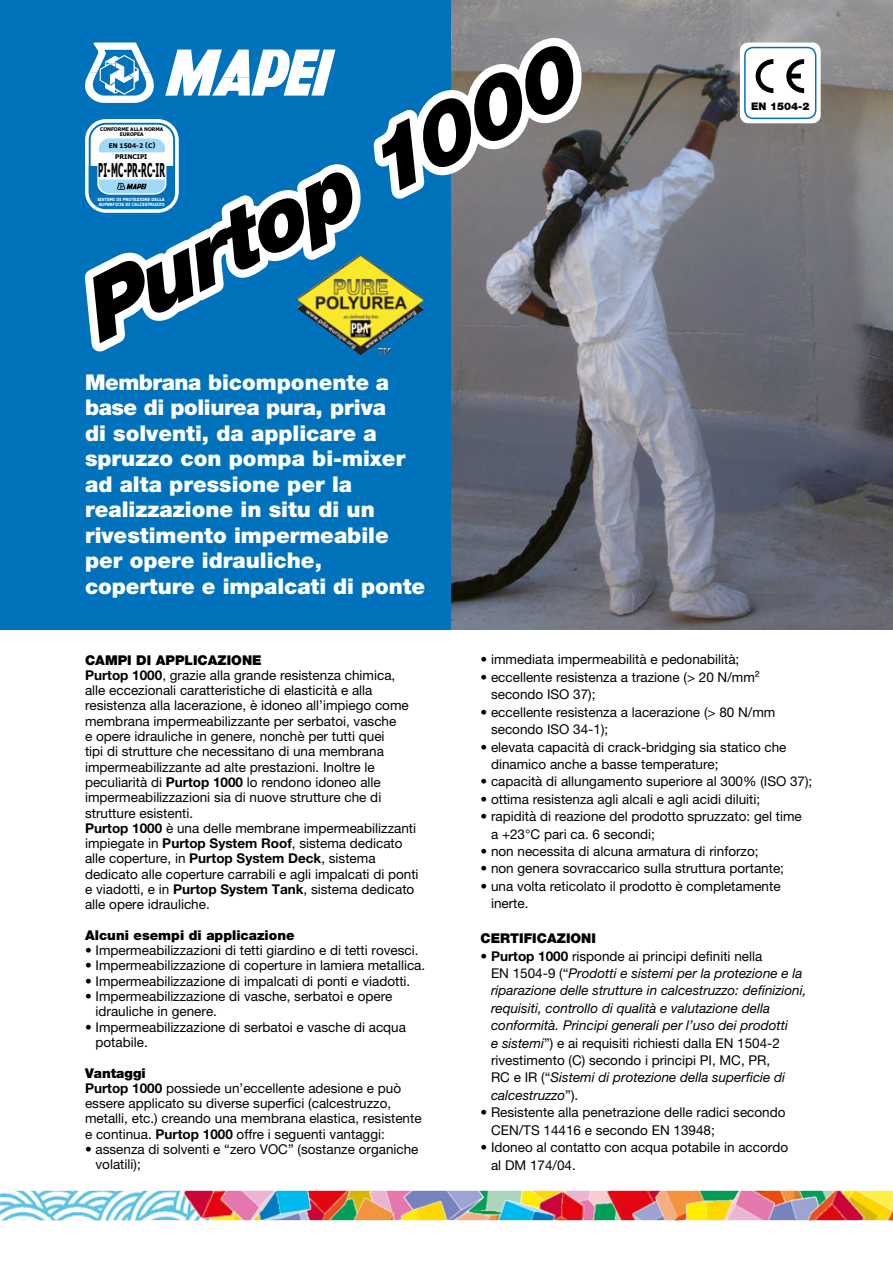
<style>
.page{position:relative;width:893px;height:1263px;background:#fff}
.page>*{position:absolute;margin:0;border:0;box-sizing:border-box;transform-origin:0 0}
.t1{font:italic 900 86.4px "Helvetica Neue LTW1 G";color:#000}
.t2{font:900 21.75px/25.5px "Helvetica Neue LTW1 G";color:#fff}
.t3{font:700 19.2px "Tahoma";color:#000;scale:.41 1}
.t4{font:13.5px/15.3px "Helvetica Neue LTW1 G";color:#000}
.t5{font:italic 13.5px/17.4px "Helvetica Neue LTW1 G";color:#000}
.t6{font:900 13.5px "Helvetica Neue LTW1 G";color:#000}
.t7{font:900 10.5px "Helvetica Neue LTW1 G";color:#000}
.t8{font:700 6.45px/11.6px "Tahoma";color:#000;text-align:center}
.t9{font:700 5.1px/5.2px "Tahoma";letter-spacing:-.01em;color:#000;text-align:center}
.t10{font:700 4.35px/5.2px "Tahoma";color:#fff;text-align:center;scale:.95 1}
.s1{color:#fff}
.s2{font-weight:900}
.s3{font-weight:700}
.s4{font-style:normal}
.s5{font-weight:700;font-style:normal}
</style>
<div class="page">
<img style="left:0;top:1191px;width:893px;height:29px">
<img style="left:451px;top:0;width:442px;height:629px">
<div style="left:0;top:0;width:451px;height:629px;background:#0072bb"></div>
<div style="left:740px;top:43px;width:81px;height:80px;background:#fff;border-radius:9px"></div>
<div style="left:744px;top:47px;width:72px;height:72px;border:2px solid #0072bb;border-radius:9px"></div>
<svg style="left:756px;top:59px;width:17px;height:34px"></svg>
<svg style="left:786px;top:59px;width:18px;height:34px"></svg>
<svg style="left:84px;top:26px;width:515px;height:339px"></svg>
<img style="left:296px;top:254px;width:129px;height:101px">
<h1 class="t1" style="left:63px;top:269px;width:544px;rotate:-27deg">Purtop 1<span class="s1">000</span></h1>
<p class="t2" style="left:85px;top:369px;width:342px">Membrana bicomponente a base di poliurea pura, priva<br>di solventi, da applicare a spruzzo con pompa bi-mixer ad alta pressione per la realizzazione in situ di un rivestimento impermeabile per opere idrauliche, coperture e impalcati di ponte</p>
<p class="t9" style="left:100px;top:126px;width:65px">CONFORME ALLA NORMA<br>EUROPEA</p>
<p class="t8" style="left:109px;top:139px;width:48px">EN 1504-2 (C)<br>PRINCIPI</p>
<h3 class="t3" style="left:98px;top:158px;width:164px">PI-MC-PR-RC-IR</h3>
<p class="t10" style="left:97px;top:197px;width:72px">SISTEMI DI PROTEZIONE DELLA<br>SUPERFICIE DI CALCESTRUZZO</p>
<p class="t7" style="left:751px;top:99px;width:60px">EN 1504-2</p>
<p class="t4" style="left:85px;top:652px;width:335px"><span class="s2">CAMPI DI APPLICAZIONE<br></span><span class="s3">Purtop 1000</span>, grazie alla grande resistenza chimica, alle eccezionali caratteristiche di elasticità e alla resistenza alla lacerazione, è idoneo all’impiego come membrana impermeabilizzante per serbatoi, vasche<br>e opere idrauliche in genere, nonchè per tutti quei<br>tipi di strutture che necessitano di una membrana impermeabilizzante ad alte prestazioni. Inoltre le peculiarità di <span class="s3">Purtop 1000</span> lo rendono idoneo alle impermeabilizzazioni sia di nuove strutture che di strutture esistenti.<br><span class="s3">Purtop 1000</span> è una delle membrane impermeabilizzanti impiegate in <span class="s3">Purtop System Roof</span>, sistema dedicato alle coperture, in <span class="s3">Purtop System Deck</span>, sistema dedicato alle coperture carrabili e agli impalcati di ponti e viadotti, e in <span class="s3">Purtop System Tank</span>, sistema dedicato alle opere idrauliche.</p>
<p class="t6" style="left:85px;top:927px;width:211px">Alcuni esempi di applicazione</p>
<p class="t4" style="left:85px;top:943px;width:335px">• Impermeabilizzazioni di tetti giardino e di tetti rovesci.</p>
<p class="t4" style="left:85px;top:958px;width:342px">• Impermeabilizzazione di coperture in lamiera metallica.</p>
<p class="t4" style="left:85px;top:973px;width:327px">• Impermeabilizzazione di impalcati di ponti e viadotti.</p>
<p class="t4" style="left:96px;top:988px;width:298px;text-indent:-11px">• Impermeabilizzazione di vasche, serbatoi e opere idrauliche in genere.</p>
<p class="t4" style="left:96px;top:1019px;width:312px;text-indent:-11px">• Impermeabilizzazione di serbatoi e vasche di acqua potabile.</p>
<p class="t4" style="left:85px;top:1065px;width:338px"><span class="s2">Vantaggi<br></span><span class="s3">Purtop 1000</span> possiede un’eccellente adesione e può essere applicato su diverse superfici (calcestruzzo, metalli, etc.) creando una membrana elastica, resistente e continua. <span class="s3">Purtop 1000</span> offre i seguenti vantaggi:</p>
<p class="t4" style="left:96px;top:1141px;width:324px;text-indent:-11px">• assenza di solventi e “zero VOC” (sostanze organiche volatili);</p>
<p class="t4" style="left:480px;top:652px;width:260px">• immediata impermeabilità e pedonabilità;</p>
<p class="t4" style="left:491px;top:668px;width:270px;line-height:17.4px;text-indent:-11px">• eccellente resistenza a trazione (&gt; 20 N/mm² secondo ISO 37);</p>
<p class="t4" style="left:491px;top:703px;width:286px;line-height:17.4px;text-indent:-11px">• eccellente resistenza a lacerazione (&gt; 80 N/mm secondo ISO 34-1);</p>
<p class="t4" style="left:491px;top:738px;width:297px;line-height:17.4px;text-indent:-11px">• elevata capacità di crack-bridging sia statico che dinamico anche a basse temperature;</p>
<p class="t4" style="left:480px;top:774px;width:333px">• capacità di allungamento superiore al 300% (ISO 37);</p>
<p class="t4" style="left:480px;top:791px;width:281px">• ottima resistenza agli alcali e agli acidi diluiti;</p>
<p class="t4" style="left:491px;top:807px;width:312px;line-height:17.4px;text-indent:-11px">• rapidità di reazione del prodotto spruzzato: gel time a +23°C pari ca. 6 secondi;</p>
<p class="t4" style="left:480px;top:843px;width:280px">• non necessita di alcuna armatura di rinforzo;</p>
<p class="t4" style="left:480px;top:861px;width:305px">• non genera sovraccarico sulla struttura portante;</p>
<p class="t4" style="left:491px;top:877px;width:291px;line-height:17.4px;text-indent:-11px">• una volta reticolato il prodotto è completamente inerte.</p>
<p class="t6" style="left:480px;top:930px;width:117px">CERTIFICAZIONI</p>
<p class="t5" style="left:491px;top:947px;width:317px;text-indent:-11px"><span class="s4">•</span> <span class="s5">Purtop 1000</span> <span class="s4">risponde ai principi definiti nella<br>EN 1504-9 (“</span>Prodotti e sistemi per la protezione e la riparazione delle strutture in calcestruzzo: definizioni, requisiti, controllo di qualità e valutazione della conformità. Principi generali per l’uso dei prodotti<br>e sistemi<span class="s4">”) e ai requisiti richiesti dalla EN 1504-2 rivestimento (C) secondo i principi PI, MC, PR,<br>RC e IR (“</span>Sistemi di protezione della superficie di calcestruzzo<span class="s4">”).</span></p>
<p class="t4" style="left:491px;top:1104px;width:296px;line-height:17.4px;text-indent:-11px">• Resistente alla penetrazione delle radici secondo<br>CEN/TS 14416 e secondo EN 13948;</p>
<p class="t4" style="left:491px;top:1138px;width:299px;line-height:17.4px;text-indent:-11px">• Idoneo al contatto con acqua potabile in accordo al DM 174/04.</p>
</div>
